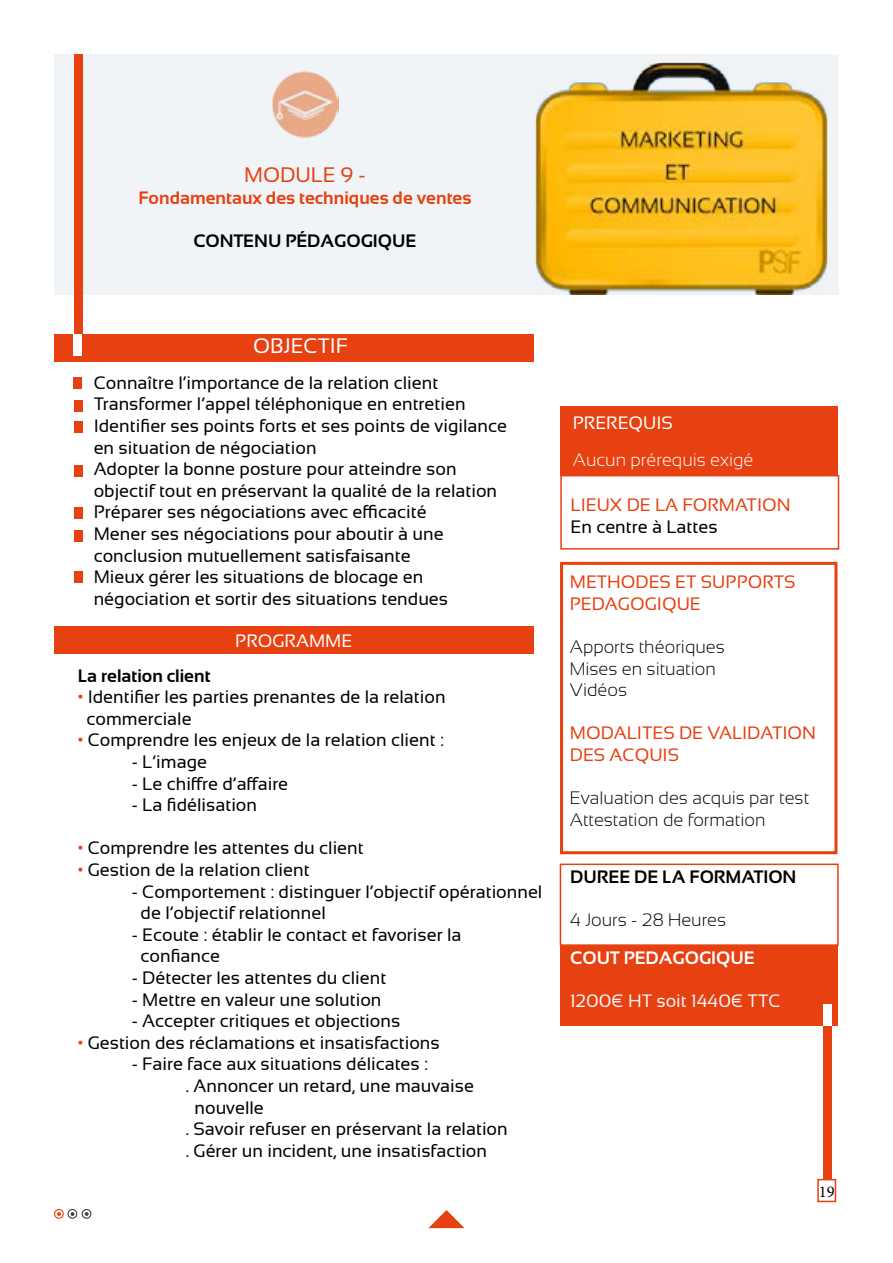
<style>
.page{position:relative;width:893px;height:1263px;background:#fff}
.page>*{position:absolute;margin:0;border:0;box-sizing:border-box;transform-origin:0 0}
.t1{font:21px "Sansation";color:#e74011}
.t2{font:21px "Sansation";color:#fff}
.t3{font:18px/21.6px "Sansation";color:#020203}
.t4{font:300 18px "Sansation";color:#000}
.t5{font:18px/21.6px "Sansation";color:#e74011}
.t6{font:700 18px "Sansation";color:#000}
.t7{font:700 18px "Sansation";color:#e74011}
.t8{font:18px "Sansation";color:#f0f2f6}
.t9{font:300 18px "Sansation";color:#fff}
.t10{font:18px "Sansation";color:#fff}
.t11{font:700 18px "Sansation";color:#020203}
.t12{font:700 18px "Sansation";color:#fff}
.t13{font:18px "Sansation";color:#000}
.t14{font:16.5px "Minion Pro";color:#000}
.s1{color:#e74011}
</style>
<div class="page">
<div style="left:817px;top:1179px;width:19px;height:23px;border:2px solid #e74011"></div>
<svg style="left:428px;top:1210px;width:37px;height:18px"></svg>
<div style="left:823px;top:994px;width:8px;height:185px;background:#e74011"></div>
<div style="left:54px;top:334px;width:479px;height:28px;background:#e74011"></div>
<div style="left:54px;top:54px;width:785px;height:241px;background:#f1f4f6"></div>
<div style="left:67px;top:1209px;width:10px;height:10px;border:1px solid #454240;border-radius:50%"></div>
<svg style="left:71px;top:1212px;width:3px;height:4px"></svg>
<div style="left:82px;top:1209px;width:9px;height:10px;border:1px solid #454240;border-radius:50%"></div>
<svg style="left:85px;top:1212px;width:4px;height:4px"></svg>
<div style="left:54px;top:1209px;width:10px;height:10px;border:1px solid #e74011;border-radius:50%"></div>
<svg style="left:57px;top:1212px;width:4px;height:4px"></svg>
<img style="left:271px;top:71px;width:68px;height:66px">
<div style="left:74px;top:54px;width:8px;height:280px;background:#e74011"></div>
<div style="left:54px;top:626px;width:479px;height:28px;background:#e74011"></div>
<div style="left:560px;top:945px;width:278px;height:81px;background:#e74011"></div>
<div style="left:560px;top:562px;width:277px;height:292px;background:#fff;border:3px solid #e74011"></div>
<div style="left:560px;top:406px;width:277px;height:69px;background:#e74011"></div>
<div style="left:73px;top:334px;width:9px;height:22px;background:#fff"></div>
<div style="left:823px;top:1004px;width:9px;height:22px;background:#fff"></div>
<div style="left:560px;top:863px;width:279px;height:83px;border:2px solid #e74011"></div>
<img style="left:535px;top:62px;width:293px;height:233px">
<div style="left:560px;top:475px;width:279px;height:75px;border:2px solid #e74011"></div>
<div style="left:73px;top:377px;width:9px;height:12px;background:#e74011"></div>
<div style="left:74px;top:400px;width:9px;height:11px;background:#e74011"></div>
<div style="left:74px;top:421px;width:9px;height:12px;background:#e74011"></div>
<div style="left:74px;top:465px;width:9px;height:11px;background:#e74011"></div>
<div style="left:74px;top:507px;width:9px;height:12px;background:#e74011"></div>
<div style="left:75px;top:571px;width:8px;height:12px;background:#e74011"></div>
<div style="left:75px;top:530px;width:8px;height:11px;background:#e74011"></div>
<p class="t1" style="left:244px;top:163px;width:123px">MODULE 9 -</p>
<p class="t7" style="left:138px;top:187px;width:335px">Fondamentaux des techniques de ventes</p>
<p class="t6" style="left:193px;top:231px;width:225px">CONTENU PÉDAGOGIQUE</p>
<p class="t2" style="left:253px;top:334px;width:96px">OBJECTIF</p>
<p class="t3" style="left:94px;top:372px;width:346px">Connaître l’importance de la relation client</p>
<p class="t3" style="left:94px;top:393px;width:373px">Transformer l’appel téléphonique en entretien</p>
<p class="t3" style="left:94px;top:415px;width:415px">Identifier ses points forts et ses points de vigilance en situation de négociation</p>
<p class="t3" style="left:94px;top:458px;width:405px">Adopter la bonne posture pour atteindre son objectif tout en préservant la qualité de la relation</p>
<p class="t3" style="left:94px;top:501px;width:334px">Préparer ses négociations avec efficacité</p>
<p class="t3" style="left:94px;top:523px;width:351px">Mener ses négociations pour aboutir à une conclusion mutuellement satisfaisante</p>
<p class="t3" style="left:94px;top:566px;width:356px">Mieux gérer les situations de blocage en négociation et sortir des situations tendues</p>
<p class="t10" style="left:235px;top:630px;width:118px">PROGRAMME</p>
<p class="t11" style="left:78px;top:665px;width:134px">La relation client</p>
<p class="t3" style="left:78px;top:686px;width:369px"><span class="s1">•</span> Identifier les parties prenantes de la relation</p>
<p class="t3" style="left:87px;top:708px;width:107px">commerciale</p>
<p class="t3" style="left:78px;top:729px;width:368px"><span class="s1">•</span> Comprendre les enjeux de la relation client :</p>
<p class="t3" style="left:132px;top:751px;width:77px">- L’image</p>
<p class="t3" style="left:132px;top:773px;width:158px">- Le chiffre d’affaire</p>
<p class="t3" style="left:132px;top:794px;width:127px">- La fidélisation</p>
<p class="t3" style="left:78px;top:837px;width:287px"><span class="s1">•</span> Comprendre les attentes du client</p>
<p class="t3" style="left:78px;top:859px;width:233px"><span class="s1">•</span> Gestion de la relation client</p>
<p class="t3" style="left:132px;top:881px;width:412px">- Comportement : distinguer l’objectif opérationnel</p>
<p class="t3" style="left:141px;top:902px;width:187px">de l’objectif relationnel</p>
<p class="t3" style="left:132px;top:924px;width:331px">- Ecoute : établir le contact et favoriser la</p>
<p class="t3" style="left:141px;top:945px;width:81px">confiance</p>
<p class="t3" style="left:132px;top:967px;width:256px">- Détecter les attentes du client</p>
<p class="t3" style="left:132px;top:989px;width:251px">- Mettre en valeur une solution</p>
<p class="t3" style="left:132px;top:1010px;width:270px">- Accepter critiques et objections</p>
<p class="t3" style="left:78px;top:1032px;width:363px"><span class="s1">•</span> Gestion des réclamations et insatisfactions</p>
<p class="t3" style="left:132px;top:1053px;width:298px">- Faire face aux situations délicates :</p>
<p class="t3" style="left:195px;top:1075px;width:281px;text-indent:-9px">. Annoncer un retard, une mauvaise nouvelle</p>
<p class="t3" style="left:186px;top:1118px;width:323px">. Savoir refuser en préservant la relation</p>
<p class="t3" style="left:186px;top:1140px;width:303px">. Gérer un incident, une insatisfaction</p>
<p class="t10" style="left:573px;top:413px;width:102px">PREREQUIS</p>
<p class="t9" style="left:573px;top:449px;width:182px">Aucun prérequis exigé</p>
<p class="t5" style="left:571px;top:494px;width:222px">LIEUX DE LA FORMATION</p>
<p class="t13" style="left:571px;top:516px;width:149px">En centre à Lattes</p>
<p class="t5" style="left:570px;top:571px;width:227px">METHODES ET SUPPORTS<br>PEDAGOGIQUE</p>
<p class="t4" style="left:570px;top:637px;width:156px">Apports théoriques</p>
<p class="t4" style="left:570px;top:658px;width:147px">Mises en situation</p>
<p class="t4" style="left:570px;top:680px;width:59px">Vidéos</p>
<p class="t5" style="left:570px;top:722px;width:248px">MODALITES DE VALIDATION<br>DES ACQUIS</p>
<p class="t4" style="left:570px;top:788px;width:241px">Evaluation des acquis par test</p>
<p class="t4" style="left:570px;top:809px;width:197px">Attestation de formation</p>
<p class="t6" style="left:570px;top:866px;width:228px">DUREE DE LA FORMATION</p>
<p class="t4" style="left:570px;top:910px;width:157px">4 Jours - 28 Heures</p>
<p class="t12" style="left:570px;top:947px;width:186px">COUT PEDAGOGIQUE</p>
<p class="t8" style="left:570px;top:990px;width:212px">1200€ HT soit 1440€ TTC</p>
<p class="t14" style="left:819px;top:1180px;width:17px">19</p>
</div>
